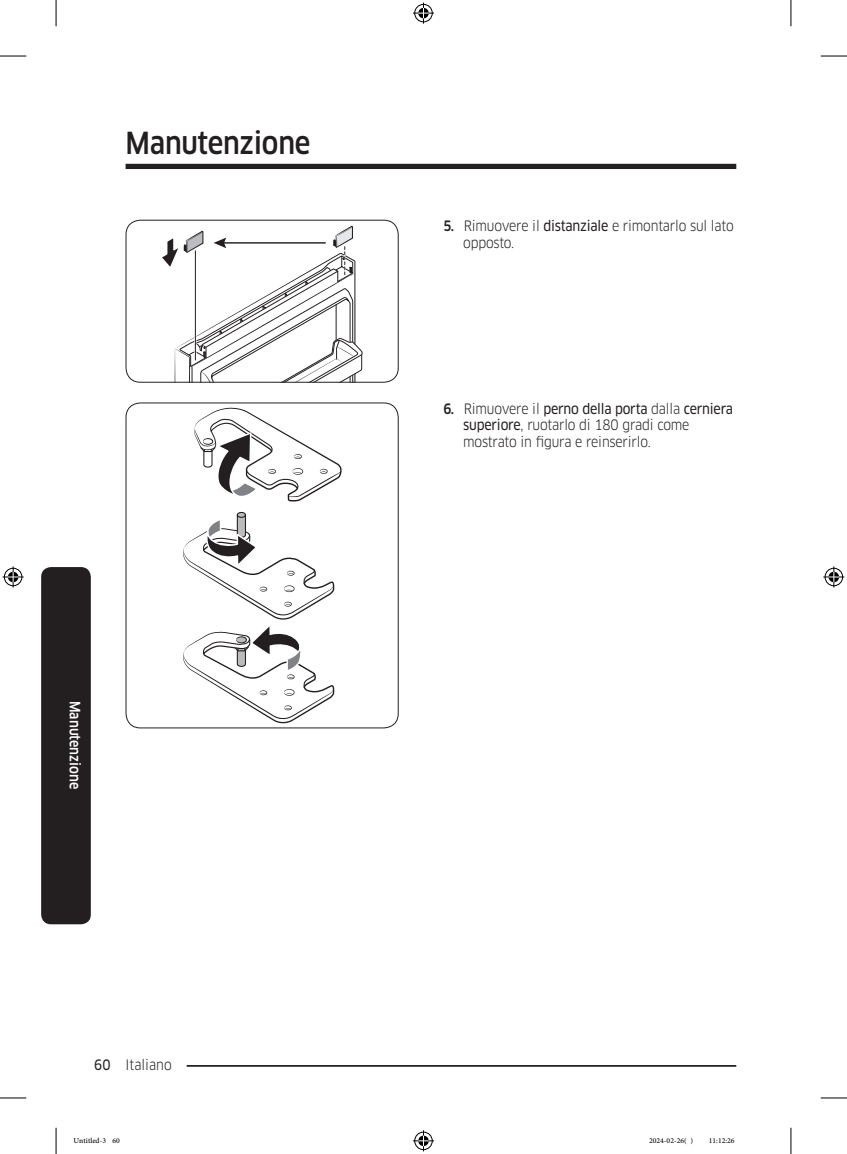
<style>
.page{position:relative;width:847px;height:1154px;background:#fff}
.page>*{position:absolute;margin:0;border:0;box-sizing:border-box;transform-origin:0 0}
.t1{font:500 29.75px "Samsung Clan Pro";letter-spacing:-.01em;color:#231f20;scale:.9 1}
.t2{font:14px/16.8px "Samsung Clan Pro";letter-spacing:-.015em;color:#231f20;scale:.9 1}
.Sidebar{font:500 14px "Samsung Clan Pro";color:#fff;scale:.9 1}
.t3{font:10.5px "Adobe Arabic";color:#000}
.s1{font-family:"Samsung Clan Pro News"}
.s2{font-weight:500}
</style>
<div class="page">
<div style="left:125px;top:164px;width:611px;height:5px;background:#231f20"></div>
<hr style="left:125px;top:1065px;width:611px;height:2px;background:#231f20">
<div style="left:111px;top:1055px;width:75px;height:17px;background:#fff"></div>
<div style="left:41px;top:567px;width:50px;height:357px;background:#231f20;border-radius:10px"></div>
<svg style="left:162px;top:226px;width:201px;height:155px"></svg>
<div style="left:125px;top:220px;width:273px;height:163px;border:1px solid #231f20;border-radius:14px"></div>
<svg style="left:194px;top:407px;width:147px;height:94px"></svg>
<svg style="left:183px;top:511px;width:151px;height:213px"></svg>
<div style="left:125px;top:402px;width:273px;height:326px;border:1px solid #231f20;border-radius:14px"></div>
<svg style="left:0;top:56px;width:26px;height:1px"></svg>
<svg style="left:820px;top:56px;width:26px;height:1px"></svg>
<svg style="left:0;top:1097px;width:26px;height:1px"></svg>
<svg style="left:820px;top:1097px;width:26px;height:1px"></svg>
<svg style="left:56px;top:0;width:1px;height:26px"></svg>
<svg style="left:56px;top:1128px;width:1px;height:26px"></svg>
<svg style="left:790px;top:0;width:1px;height:26px"></svg>
<svg style="left:790px;top:1128px;width:1px;height:26px"></svg>
<svg style="left:413px;top:3px;width:21px;height:21px"></svg>
<svg style="left:413px;top:1130px;width:21px;height:21px"></svg>
<svg style="left:3px;top:566px;width:21px;height:21px"></svg>
<svg style="left:823px;top:566px;width:21px;height:21px"></svg>
<h1 class="t1" style="left:125px;top:125px;width:207px">Manutenzione</h1>
<p class="Sidebar" style="left:83px;top:701px;width:100px;rotate:90deg">Manutenzione</p>
<p class="t2" style="left:94px;top:1056px;width:87px"><span class="s1">60</span> Italiano</p>
<p class="t2" style="left:463px;top:217px;width:302px;text-indent:-20px"><span class="s2">5.</span> Rimuovere il <span class="s1">distanziale</span> e rimontarlo sul lato opposto.</p>
<p class="t2" style="left:463px;top:400px;width:301px;text-indent:-20px"><span class="s2">6.</span> Rimuovere il <span class="s1">perno della porta</span> dalla <span class="s1">cerniera superiore</span>, ruotarlo di 180 gradi come mostrato in figura e reinserirlo.</p>
<p class="t3" style="left:74px;top:1133px;width:48px">Untitled-3 60</p>
<p class="t3" style="left:648px;top:1133px;width:46px">2024-02-26( )</p>
<p class="t3" style="left:708px;top:1133px;width:27px">11:12:26</p>
</div>
